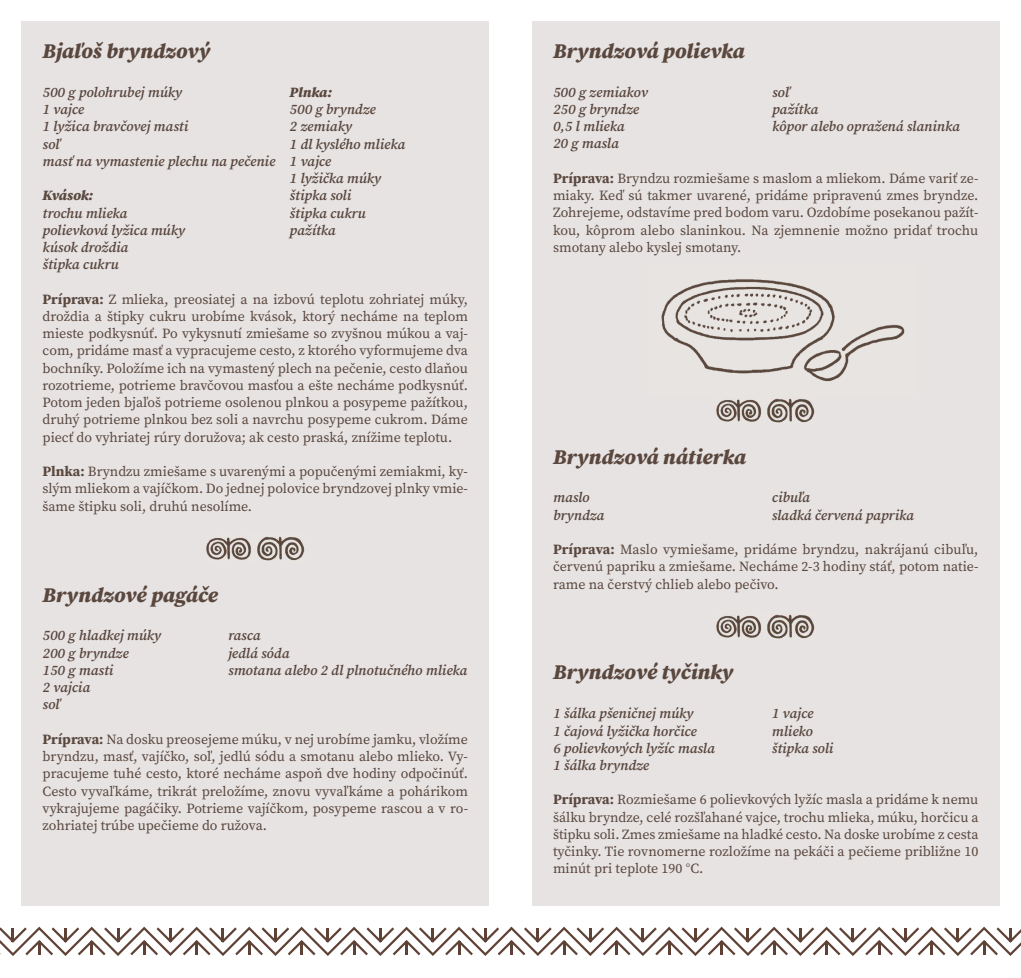
<style>
.page{position:relative;width:1021px;height:978px;background:#fff}
.page>*{position:absolute;margin:0;border:0;box-sizing:border-box;transform-origin:0 0}
.t1{font:italic 900 21px "Source Serif Pro";color:#5a473e}
.t2{font:italic 600 14.25px/17.2px "Source Serif Pro";color:#5a473e}
.t3{font:italic 900 14.25px "Source Serif Pro";letter-spacing:-.01em;color:#5a473e}
.t4{font:13.95px/17.2px "Source Serif Pro";color:#5a473e;text-align:justify}
.s1{font-weight:700;font-size:14.25px}
</style>
<div class="page">
<div style="left:531px;top:21px;width:468px;height:885px;background:#e6e3e2"></div>
<img style="left:716px;top:398px;width:99px;height:25px">
<img style="left:716px;top:614px;width:99px;height:25px">
<div style="left:21px;top:21px;width:468px;height:885px;background:#e6e3e2"></div>
<img style="left:206px;top:536px;width:99px;height:25px">
<svg style="left:0;top:927px;width:1020px;height:29px"></svg>
<img style="left:661px;top:279px;width:244px;height:103px">
<h1 class="t1" style="left:43px;top:43px;width:169px">Bjaľoš bryndzový</h1>
<p class="t2" style="left:43px;top:85px;width:234px">500 g polohrubej múky<br>1 vajce<br>1 lyžica bravčovej masti<br>soľ<br>masť na vymastenie plechu na pečenie</p>
<p class="t3" style="left:43px;top:190px;width:52px">Kvások:</p>
<p class="t2" style="left:43px;top:205px;width:144px">trochu mlieka polievková lyžica múky kúsok droždia<br>štipka cukru</p>
<p class="t3" style="left:290px;top:87px;width:44px">Plnka:</p>
<p class="t2" style="left:290px;top:102px;width:117px">500 g bryndze<br>2 zemiaky<br>1 dl kyslého mlieka<br>1 vajce<br>1 lyžička múky štipka soli<br>štipka cukru pažítka</p>
<p class="t4" style="left:43px;top:292px;width:427px"><span class="s1">Príprava:</span> Z mlieka, preosiatej a na izbovú teplotu zohriatej múky, droždia a štipky cukru urobíme kvások, ktorý necháme na teplom mieste podkysnúť. Po vykysnutí zmiešame so zvyšnou múkou a vaj&shy;com, pridáme masť a vypracujeme cesto, z ktorého vyformujeme dva bochníky. Položíme ich na vymastený plech na pečenie, cesto dlaňou rozotrieme, potrieme bravčovou masťou a ešte necháme podkysnúť.<br>Potom jeden bjaľoš potrieme osolenou plnkou a posypeme pažítkou, druhý potrieme plnkou bez soli a navrchu posypeme cukrom. Dáme piecť do vyhriatej rúry doružova; ak cesto praská, znížime teplotu.</p>
<p class="t4" style="left:43px;top:464px;width:427px"><span class="s1">Plnka:</span> Bryndzu zmiešame s uvarenými a popučenými zemiakmi, ky&shy;slým mliekom a vajíčkom. Do jednej polovice bryndzovej plnky vmie&shy;šame štipku soli, druhú nesolíme.</p>
<h1 class="t1" style="left:43px;top:587px;width:177px">Bryndzové pagáče</h1>
<p class="t2" style="left:43px;top:628px;width:120px">500 g hladkej múky<br>200 g bryndze<br>150 g masti<br>2 vajcia<br>soľ</p>
<p class="t2" style="left:228px;top:628px;width:241px">rasca<br>jedlá sóda<br>smotana alebo 2 dl plnotučného mlieka</p>
<p class="t4" style="left:43px;top:732px;width:427px"><span class="s1">Príprava:</span> Na dosku preosejeme múku, v nej urobíme jamku, vložíme bryndzu, masť, vajíčko, soľ, jedlú sódu a smotanu alebo mlieko. Vy&shy;pracujeme tuhé cesto, ktoré necháme aspoň dve hodiny odpočinúť.<br>Cesto vyvaľkáme, trikrát preložíme, znovu vyvaľkáme a pohárikom vykrajujeme pagáčiky. Potrieme vajíčkom, posypeme rascou a v ro&shy;zohriatej trúbe upečieme do ružova.</p>
<h1 class="t1" style="left:553px;top:43px;width:193px">Bryndzová polievka</h1>
<p class="t2" style="left:553px;top:84px;width:96px">500 g zemiakov<br>250 g bryndze<br>0,5 l mlieka<br>20 g masla</p>
<p class="t2" style="left:772px;top:84px;width:189px">soľ<br>pažítka<br>kôpor alebo opražená slaninka</p>
<p class="t4" style="left:553px;top:171px;width:427px"><span class="s1">Príprava:</span> Bryndzu rozmiešame s maslom a mliekom. Dáme variť ze&shy;miaky. Keď sú takmer uvarené, pridáme pripravenú zmes bryndze.<br>Zohrejeme, odstavíme pred bodom varu. Ozdobíme posekanou pažít&shy;kou, kôprom alebo slaninkou. Na zjemnenie možno pridať trochu smotany alebo kyslej smotany.</p>
<h1 class="t1" style="left:553px;top:449px;width:194px">Bryndzová nátierka</h1>
<p class="t2" style="left:553px;top:490px;width:53px">maslo bryndza</p>
<p class="t2" style="left:771px;top:490px;width:144px">cibuľa<br>sladká červená paprika</p>
<p class="t4" style="left:553px;top:542px;width:427px"><span class="s1">Príprava:</span> Maslo vymiešame, pridáme bryndzu, nakrájanú cibuľu, červenú papriku a zmiešame. Necháme 2-3 hodiny stáť, potom natie&shy;rame na čerstvý chlieb alebo pečivo.</p>
<h1 class="t1" style="left:553px;top:664px;width:182px">Bryndzové tyčinky</h1>
<p class="t2" style="left:553px;top:706px;width:163px">1 šálka pšeničnej múky<br>1 čajová lyžička horčice<br>6 polievkových lyžíc masla<br>1 šálka bryndze</p>
<p class="t2" style="left:771px;top:706px;width:63px">1 vajce mlieko štipka soli</p>
<p class="t4" style="left:553px;top:792px;width:427px"><span class="s1">Príprava:</span> Rozmiešame 6 polievkových lyžíc masla a pridáme k nemu šálku bryndze, celé rozšľahané vajce, trochu mlieka, múku, horčicu a štipku soli. Zmes zmiešame na hladké cesto. Na doske urobíme z cesta tyčinky. Tie rovnomerne rozložíme na pekáči a pečieme približne 10 minút pri teplote 190 °C.</p>
</div>
